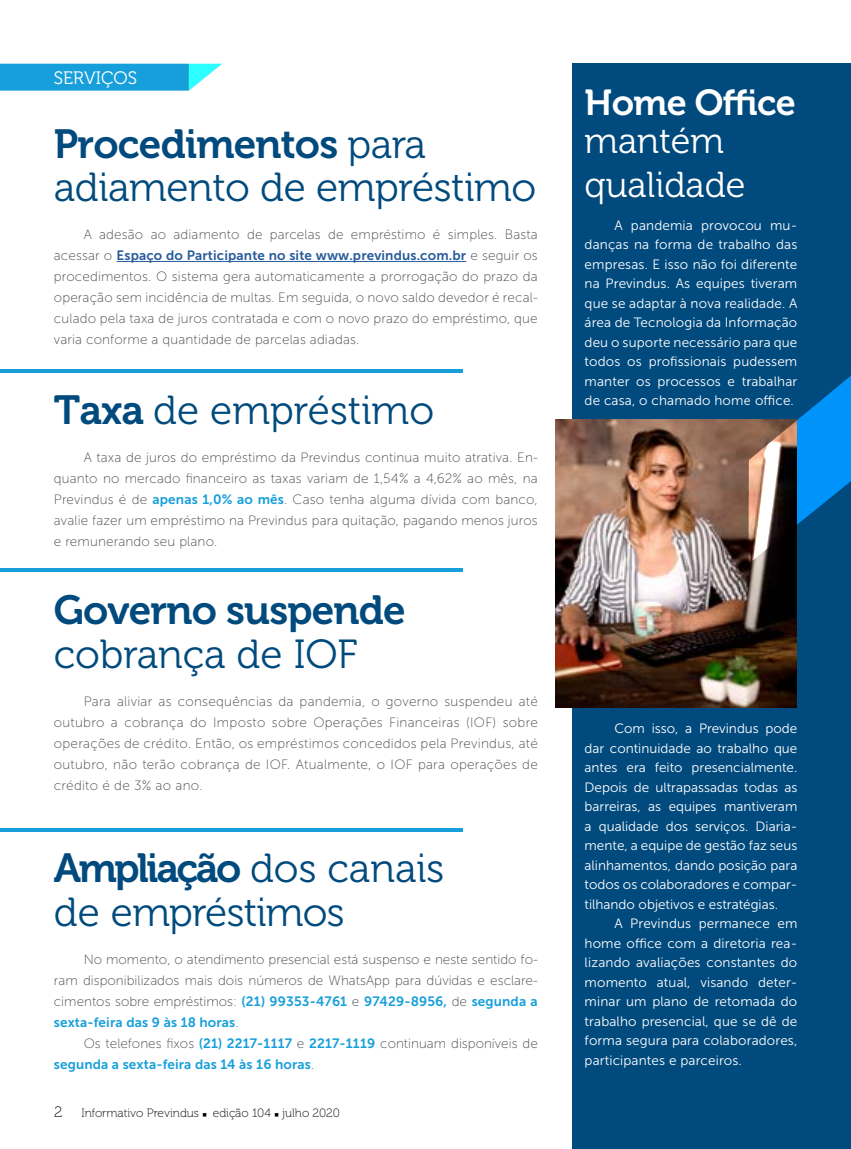
<style>
.page{position:relative;width:851px;height:1149px;background:#fff}
.page>*{position:absolute;margin:0;border:0;box-sizing:border-box;transform-origin:0 0}
.t1{font:40.5px "Museo 300";letter-spacing:-.01em;color:#004a7d}
.t2{font:40.5px "Museo 700";letter-spacing:-.02em;color:#004a7d}
.t3{font:40.5px "Museo 700";letter-spacing:-.06em;color:#004a7d}
.t4{font:36px/44.4px "Museo 300";color:#fff}
.t5{font:36px "Museo 700";letter-spacing:-.02em;color:#fff}
.t6{font:18px "Museo 300";color:#fff}
.t7{font:15px "Museo 100";color:#000}
.t8{font:13.5px/21px "Museo Sans 100";letter-spacing:.01em;color:#484b4d;text-align:justify}
.t9{font:13.5px/19.5px "Museo Sans 300";letter-spacing:.01em;color:#fff;text-align:justify}
.t10{font:13.5px/21px "Museo Sans 700";letter-spacing:.01em;color:#169fdb}
.t11{font:13.5px "Museo Sans 700";letter-spacing:.01em;color:#275b9b}
.t12{font:12px "Museo 100";color:#000}
.s1{font-family:"Museo 300"}
.s2{font-family:"Museo Sans 100";color:#484b4d}
.s3{font-family:"Museo 700"}
.s4{font-family:"Museo Sans 700";color:#169fdb}
</style>
<div class="page">
<svg style="left:0;top:63px;width:222px;height:28px;background:#31b0e1"></svg>
<div style="left:572px;top:64px;width:278px;height:1084px;background:#004a7d"></div>
<hr style="left:0;top:369px;width:462px;height:3px;background:#169fdb">
<hr style="left:0;top:568px;width:462px;height:3px;background:#169fdb">
<hr style="left:0;top:828px;width:462px;height:3px;background:#169fdb">
<hr style="left:117px;top:261px;width:349px;height:1px;background:#275b9b">
<img style="left:555px;top:420px;width:241px;height:287px">
<svg style="left:748px;top:376px;width:102px;height:187px"></svg>
<h3 class="t6" style="left:54px;top:68px;width:85px">SERVIÇOS</h3>
<h1 class="t2" style="left:54px;top:121px;width:373px">Procedimentos <span class="s1">para</span></h1>
<h1 class="t1" style="left:54px;top:165px;width:484px">adiamento de empréstimo</h1>
<p class="t8" style="left:84px;top:224px;width:455px">A adesão ao adiamento de parcelas de empréstimo é simples. Basta</p>
<p class="t11" style="left:54px;top:248px;width:485px"><span class="s2">acessar o</span> Espaço do Participante no site www.previndus.com.br <span class="s2">e seguir os</span></p>
<p class="t8" style="left:54px;top:266px;width:485px">procedimentos. O sistema gera automaticamente a prorrogação do prazo da operação sem incidência de multas. Em seguida, o novo saldo devedor é recal&shy;culado pela taxa de juros contratada e com o novo prazo do empréstimo, que varia conforme a quantidade de parcelas adiadas.</p>
<h1 class="t1" style="left:54px;top:387px;width:381px"><span class="s3">Taxa</span> de empréstimo</h1>
<p class="t8" style="left:54px;top:446px;width:485px;text-indent:30px">A taxa de juros do empréstimo da Previndus continua muito atrativa. En&shy;quanto no mercado financeiro as taxas variam de 1,54% a 4,62% ao mês, na Previndus é de <span class="s4">apenas 1,0% ao mês</span>. Caso tenha alguma dívida com banco, avalie fazer um empréstimo na Previndus para quitação, pagando menos juros e remunerando seu plano.</p>
<h1 class="t2" style="left:54px;top:587px;width:353px">Governo suspende</h1>
<h1 class="t1" style="left:54px;top:632px;width:305px">cobrança de IOF</h1>
<p class="t8" style="left:54px;top:691px;width:485px;text-indent:30px">Para aliviar as consequências da pandemia, o governo suspendeu até outubro a cobrança do Imposto sobre Operações Financeiras (IOF) sobre operações de crédito. Então, os empréstimos concedidos pela Previndus, até outubro, não terão cobrança de IOF. Atualmente, o IOF para operações de crédito é de 3% ao ano.</p>
<h1 class="t3" style="left:54px;top:845px;width:392px">Ampliação <span class="s1">dos canais</span></h1>
<h1 class="t1" style="left:54px;top:889px;width:292px">de empréstimos</h1>
<p class="t8" style="left:54px;top:948px;width:485px;text-align:right">No momento, o atendimento presencial está suspenso e neste sentido fo-<br>ram disponibilizados mais dois números de WhatsApp para dúvidas e esclare-</p>
<p class="t10" style="left:54px;top:990px;width:485px"><span class="s2">cimentos sobre empréstimos:</span> (21) 99353-4761 <span class="s2">e</span> 97429-8956, <span class="s2">de</span> segunda a sexta-feira das 9 às 18 horas<span class="s2">.</span></p>
<p class="t8" style="left:84px;top:1032px;width:455px">Os telefones fixos <span class="s4">(21) 2217-1117</span> e <span class="s4">2217-1119</span> continuam disponíveis de</p>
<p class="t10" style="left:54px;top:1053px;width:262px">segunda a sexta-feira das 14 às 16 horas<span class="s2">.</span></p>
<p class="t7" style="left:54px;top:1103px;width:10px">2</p>
<p class="t12" style="left:81px;top:1105px;width:260px">Informativo Previndus ■ edição 104 ■ julho 2020</p>
<h2 class="t5" style="left:584px;top:83px;width:212px">Home Office</h2>
<h2 class="t4" style="left:584px;top:119px;width:162px">mantém qualidade</h2>
<p class="t9" style="left:584px;top:215px;width:214px;text-indent:30px">A pandemia provocou mu&shy;danças na forma de trabalho das empresas. E isso não foi diferente na Previndus. As equipes tiveram que se adaptar à nova realidade. A área de Tecnologia da Informação deu o suporte necessário para que todos os profissionais pudessem manter os processos e trabalhar de casa, o chamado home office.</p>
<p class="t9" style="left:584px;top:718px;width:214px;text-indent:30px">Com isso, a Previndus pode dar continuidade ao trabalho que antes era feito presencialmente.<br>Depois de ultrapassadas todas as barreiras, as equipes mantiveram a qualidade dos serviços. Diaria&shy;mente, a equipe de gestão faz seus alinhamentos, dando posição para todos os colaboradores e compar&shy;tilhando objetivos e estratégias.</p>
<p class="t9" style="left:584px;top:913px;width:214px;text-indent:30px">A Previndus permanece em home office com a diretoria rea&shy;lizando avaliações constantes do momento atual, visando deter&shy;minar um plano de retomada do trabalho presencial, que se dê de forma segura para colaboradores, participantes e parceiros.</p>
</div>
